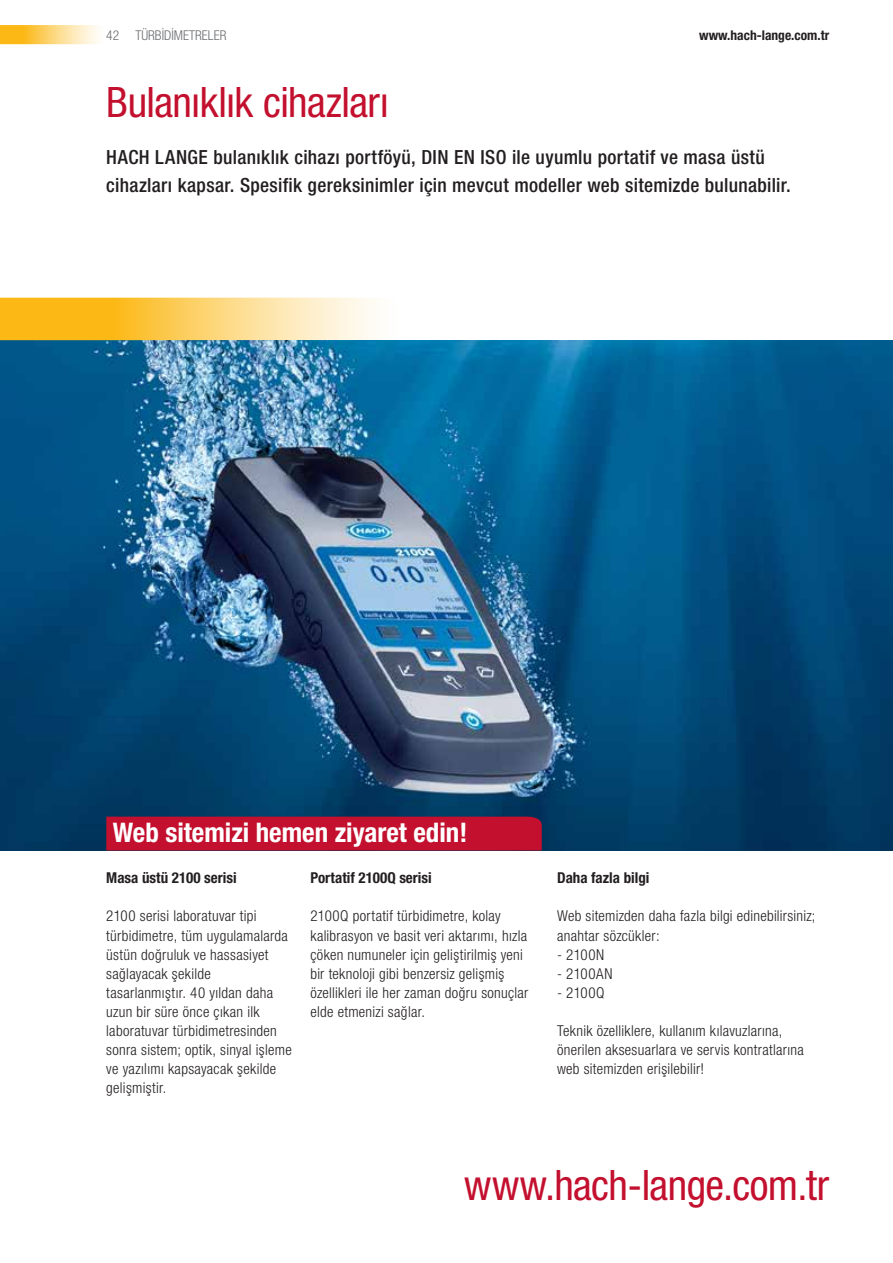
<style>
.page{position:relative;width:893px;height:1263px;background:#fff}
.page>*{position:absolute;margin:0;border:0;box-sizing:border-box;transform-origin:0 0}
._03_Headline_28_31_r{font:condensed 42px "HL Helvetica Neue";letter-spacing:-.015em;color:#c3102e}
._31_NEW{font:700 condensed 27px "HL Helvetica Neue";color:#fff}
._04_Intro_13_19_blac{font:500 condensed 19.5px/28.5px "HL Helvetica Neue";letter-spacing:.015em;color:#231f20}
._08_Copy_10_12_7_bla{font:300 condensed 15px/19px "HL Helvetica Neue";letter-spacing:.02em;color:#231f20}
.CAT_Order_Subhead_CA{font:700 condensed 15px "HL Helvetica Neue";color:#231f20}
.t1{font:700 condensed 13.5px "HL Helvetica Neue";color:#231f20}
.t2{font:300 condensed 13.5px "HL Helvetica Neue";color:#6c6d70}
</style>
<div class="page">
<svg style="left:0;top:25px;width:98px;height:19px;background:#fcd472"></svg>
<img style="left:0;top:340px;width:893px;height:510px">
<div style="left:106px;top:816px;width:436px;height:34px;background:#c3102e"></div>
<svg style="left:0;top:298px;width:375px;height:42px;background:#fcd169"></svg>
<p class="t2" style="left:106px;top:28px;width:122px">42 TÜRBİDİMETRELER</p>
<p class="t1" style="left:699px;top:28px;width:131px">www.hach-lange.com.tr</p>
<p class="_03_Headline_28_31_r" style="left:106px;top:78px;width:284px">Bulanıklık cihazları</p>
<p class="_04_Intro_13_19_blac" style="left:106px;top:143px;width:686px">HACH LANGE bulanıklık cihazı portföyü, DIN EN ISO ile uyumlu portatif ve masa üstü cihazları kapsar. Spesifik gereksinimler için mevcut modeller web sitemizde bulunabilir.</p>
<p class="_31_NEW" style="left:113px;top:816px;width:356px">Web sitemizi hemen ziyaret edin!</p>
<p class="CAT_Order_Subhead_CA" style="left:310px;top:869px;width:123px">Portatif 2100Q serisi</p>
<p class="_08_Copy_10_12_7_bla" style="left:310px;top:907px;width:219px">2100Q portatif türbidimetre, kolay kalibrasyon ve basit veri aktarımı, hızla çöken numuneler için geliştirilmiş yeni bir teknoloji gibi benzersiz gelişmiş özellikleri ile her zaman doğru sonuçlar elde etmenizi sağlar.</p>
<p class="CAT_Order_Subhead_CA" style="left:106px;top:869px;width:132px">Masa üstü 2100 serisi</p>
<p class="_08_Copy_10_12_7_bla" style="left:106px;top:907px;width:187px">2100 serisi laboratuvar tipi türbidimetre, tüm uygulamalarda üstün doğruluk ve hassasiyet sağlayacak şekilde tasarlanmıştır. 40 yıldan daha uzun bir süre önce çıkan ilk laboratuvar türbidimetresinden sonra sistem; optik, sinyal işleme ve yazılımı kapsayacak şekilde gelişmiştir.</p>
<p class="CAT_Order_Subhead_CA" style="left:557px;top:869px;width:94px">Daha fazla bilgi</p>
<p class="_08_Copy_10_12_7_bla" style="left:557px;top:907px;width:260px">Web sitemizden daha fazla bilgi edinebilirsiniz; anahtar sözcükler:</p>
<p class="_08_Copy_10_12_7_bla" style="left:557px;top:945px;width:49px">- 2100N</p>
<p class="_08_Copy_10_12_7_bla" style="left:557px;top:964px;width:57px">- 2100AN</p>
<p class="_08_Copy_10_12_7_bla" style="left:557px;top:983px;width:49px">- 2100Q</p>
<p class="_08_Copy_10_12_7_bla" style="left:557px;top:1021px;width:248px">Teknik özelliklere, kullanım kılavuzlarına, önerilen aksesuarlara ve servis kontratlarına web sitemizden erişilebilir!</p>
<p class="_03_Headline_28_31_r" style="left:464px;top:1160px;width:366px">www.hach-lange.com.tr</p>
</div>
